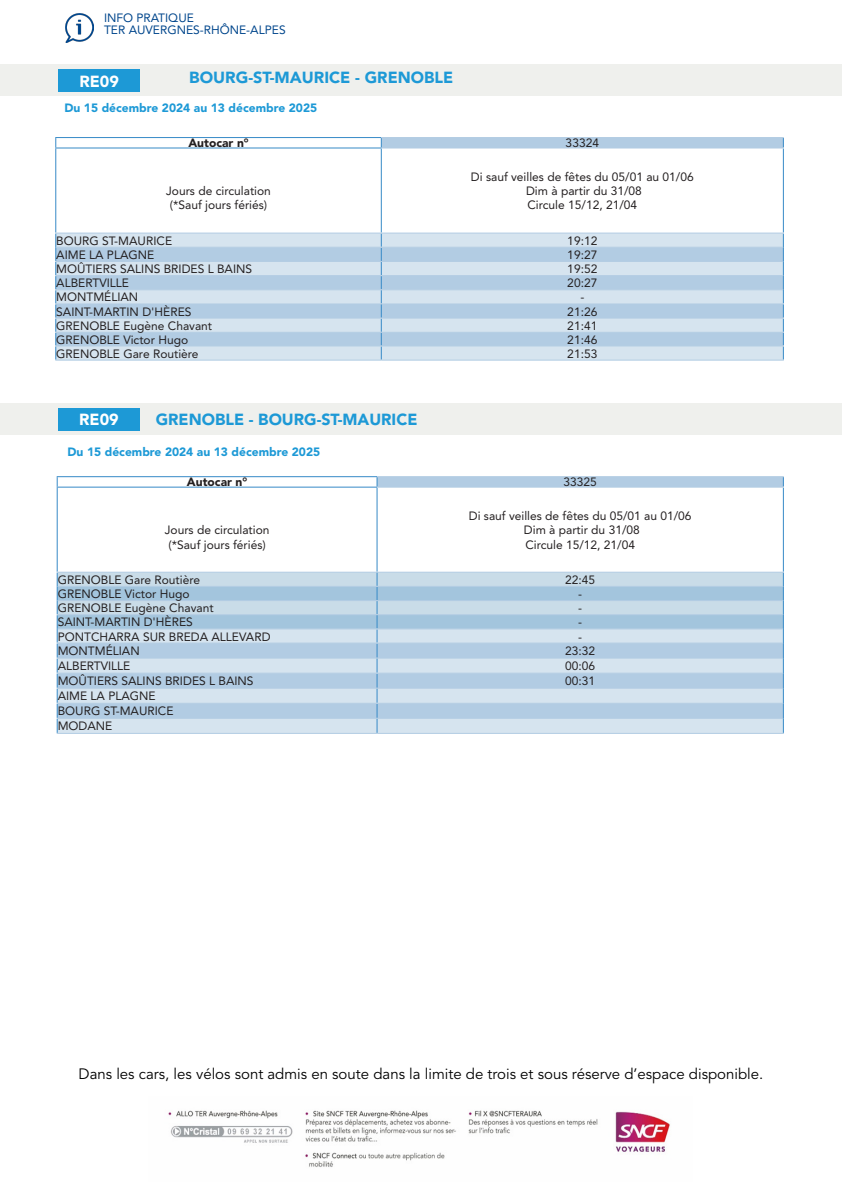
<style>
.page{position:relative;width:842px;height:1191px;background:#fff}
.page>*{position:absolute;margin:0;border:0;box-sizing:border-box;transform-origin:0 0}
.t1{font:900 16px "Avenir LT Std";color:#1d99d6}
.t2{font:900 16px "Avenir LT Std";color:#fff}
.t3{font:15px "Avenir LT Std";color:#000}
.t4{font:12px "Avenir LT Std";color:#231f20}
.t5{font:900 12px "Avenir LT Std";color:#1d99d6}
.t6{font:12px "Avenir LT Std";color:#00468c}
.t7{font:900 12px "Avenir LT Std";color:#231f20}
</style>
<div class="page">
<div style="left:0;top:64px;width:842px;height:32px;background:#eff0ed"></div>
<div style="left:58px;top:69px;width:82px;height:23px;background:#1d99d6"></div>
<img style="left:65px;top:13px;width:28px;height:30px">
<svg style="left:56px;top:138px;width:727px;height:94px"></svg>
<hr style="left:783px;top:148px;width:1px;height:84px;background:#378ac7">
<hr style="left:381px;top:148px;width:1px;height:84px;background:#378ac7">
<hr style="left:55px;top:137px;width:326px;height:1px;background:#378ac7">
<hr style="left:55px;top:147px;width:326px;height:1px;background:#378ac7">
<hr style="left:55px;top:148px;width:1px;height:84px;background:#378ac7">
<hr style="left:55px;top:232px;width:326px;height:1px;background:#b2cce3">
<hr style="left:381px;top:232px;width:403px;height:1px;background:#b2cce3">
<hr style="left:381px;top:137px;width:403px;height:1px;background:#b2cce3">
<hr style="left:381px;top:147px;width:403px;height:1px;background:#b2cce3">
<svg style="left:55px;top:233px;width:729px;height:126px;background:#c4d8e9"></svg>
<hr style="left:55px;top:345px;width:326px;height:1px;background:#b2cce3">
<hr style="left:381px;top:345px;width:403px;height:1px;background:#b2cce3">
<hr style="left:55px;top:359px;width:326px;height:1px;background:#b2cce3">
<hr style="left:381px;top:359px;width:403px;height:1px;background:#b2cce3">
<div style="left:0;top:403px;width:842px;height:31px;background:#eff0ed"></div>
<div style="left:58px;top:408px;width:81px;height:23px;background:#1d99d6"></div>
<svg style="left:58px;top:477px;width:725px;height:94px"></svg>
<hr style="left:783px;top:487px;width:1px;height:84px;background:#378ac7">
<hr style="left:377px;top:487px;width:1px;height:84px;background:#378ac7">
<hr style="left:57px;top:476px;width:320px;height:1px;background:#378ac7">
<hr style="left:57px;top:486px;width:320px;height:1px;background:#378ac7">
<hr style="left:57px;top:487px;width:1px;height:84px;background:#378ac7">
<hr style="left:57px;top:571px;width:320px;height:1px;background:#b2cce3">
<hr style="left:377px;top:571px;width:407px;height:1px;background:#b2cce3">
<hr style="left:377px;top:476px;width:407px;height:1px;background:#b2cce3">
<hr style="left:377px;top:486px;width:407px;height:1px;background:#b2cce3">
<svg style="left:57px;top:572px;width:727px;height:161px;background:#bfd5e6"></svg>
<hr style="left:57px;top:733px;width:320px;height:1px;background:#b2cce3">
<hr style="left:377px;top:733px;width:407px;height:1px;background:#b2cce3">
<img style="left:168px;top:1110px;width:502px;height:57px">
<p class="t6" style="left:104px;top:11px;width:91px">INFO PRATIQUE</p>
<p class="t6" style="left:104px;top:23px;width:183px">TER AUVERGNES-RHÔNE-ALPES</p>
<p class="t2" style="left:79px;top:71px;width:41px">RE09</p>
<p class="t1" style="left:189px;top:68px;width:265px">BOURG-ST-MAURICE - GRENOBLE</p>
<p class="t5" style="left:64px;top:100px;width:254px">Du 15 décembre 2024 au 13 décembre 2025</p>
<p class="t7" style="left:188px;top:136px;width:62px">Autocar n°</p>
<p class="t4" style="left:566px;top:136px;width:35px">33324</p>
<p class="t4" style="left:166px;top:184px;width:106px">Jours de circulation</p>
<p class="t4" style="left:170px;top:198px;width:99px">(*Sauf jours fériés)</p>
<p class="t4" style="left:471px;top:169px;width:224px">Di sauf veilles de fêtes du 05/01 au 01/06</p>
<p class="t4" style="left:526px;top:184px;width:117px">Dim à partir du 31/08</p>
<p class="t4" style="left:527px;top:198px;width:111px">Circule 15/12, 21/04</p>
<p class="t4" style="left:56px;top:233px;width:117px">BOURG ST-MAURICE</p>
<p class="t4" style="left:567px;top:233px;width:32px">19:12</p>
<p class="t4" style="left:56px;top:248px;width:100px">AIME LA PLAGNE</p>
<p class="t4" style="left:567px;top:248px;width:32px">19:27</p>
<p class="t4" style="left:56px;top:262px;width:197px">MOÛTIERS SALINS BRIDES L BAINS</p>
<p class="t4" style="left:567px;top:262px;width:32px">19:52</p>
<p class="t4" style="left:56px;top:276px;width:74px">ALBERTVILLE</p>
<p class="t4" style="left:567px;top:276px;width:32px">20:27</p>
<p class="t4" style="left:56px;top:290px;width:84px">MONTMÉLIAN</p>
<p class="t4" style="left:580px;top:290px;width:5px">-</p>
<p class="t4" style="left:56px;top:304px;width:137px">SAINT-MARTIN D'HÈRES</p>
<p class="t4" style="left:567px;top:304px;width:32px">21:26</p>
<p class="t4" style="left:56px;top:319px;width:157px">GRENOBLE Eugène Chavant</p>
<p class="t4" style="left:567px;top:319px;width:32px">21:41</p>
<p class="t4" style="left:56px;top:332px;width:133px">GRENOBLE Victor Hugo</p>
<p class="t4" style="left:567px;top:332px;width:32px">21:46</p>
<p class="t4" style="left:56px;top:346px;width:144px">GRENOBLE Gare Routière</p>
<p class="t4" style="left:567px;top:346px;width:32px">21:53</p>
<p class="t1" style="left:156px;top:409px;width:263px">GRENOBLE - BOURG-ST-MAURICE</p>
<p class="t2" style="left:79px;top:410px;width:41px">RE09</p>
<p class="t5" style="left:67px;top:444px;width:254px">Du 15 décembre 2024 au 13 décembre 2025</p>
<p class="t7" style="left:187px;top:475px;width:62px">Autocar n°</p>
<p class="t4" style="left:563px;top:475px;width:35px">33325</p>
<p class="t4" style="left:165px;top:523px;width:106px">Jours de circulation</p>
<p class="t4" style="left:168px;top:537px;width:99px">(*Sauf jours fériés)</p>
<p class="t4" style="left:469px;top:508px;width:224px">Di sauf veilles de fêtes du 05/01 au 01/06</p>
<p class="t4" style="left:524px;top:523px;width:117px">Dim à partir du 31/08</p>
<p class="t4" style="left:525px;top:537px;width:111px">Circule 15/12, 21/04</p>
<p class="t4" style="left:58px;top:572px;width:144px">GRENOBLE Gare Routière</p>
<p class="t4" style="left:565px;top:572px;width:32px">22:45</p>
<p class="t4" style="left:58px;top:587px;width:133px">GRENOBLE Victor Hugo</p>
<p class="t4" style="left:578px;top:587px;width:5px">-</p>
<p class="t4" style="left:58px;top:601px;width:157px">GRENOBLE Eugène Chavant</p>
<p class="t4" style="left:578px;top:601px;width:5px">-</p>
<p class="t4" style="left:58px;top:615px;width:137px">SAINT-MARTIN D'HÈRES</p>
<p class="t4" style="left:578px;top:615px;width:5px">-</p>
<p class="t4" style="left:58px;top:629px;width:214px">PONTCHARRA SUR BREDA ALLEVARD</p>
<p class="t4" style="left:578px;top:629px;width:5px">-</p>
<p class="t4" style="left:58px;top:644px;width:84px">MONTMÉLIAN</p>
<p class="t4" style="left:565px;top:644px;width:32px">23:32</p>
<p class="t4" style="left:58px;top:659px;width:74px">ALBERTVILLE</p>
<p class="t4" style="left:565px;top:659px;width:32px">00:06</p>
<p class="t4" style="left:58px;top:674px;width:197px">MOÛTIERS SALINS BRIDES L BAINS</p>
<p class="t4" style="left:565px;top:674px;width:32px">00:31</p>
<p class="t4" style="left:58px;top:689px;width:100px">AIME LA PLAGNE</p>
<p class="t4" style="left:58px;top:704px;width:117px">BOURG ST-MAURICE</p>
<p class="t4" style="left:58px;top:719px;width:56px">MODANE</p>
<p class="t3" style="left:79px;top:1064px;width:686px">Dans les cars, les vélos sont admis en soute dans la limite de trois et sous réserve d’espace disponible.</p>
</div>
